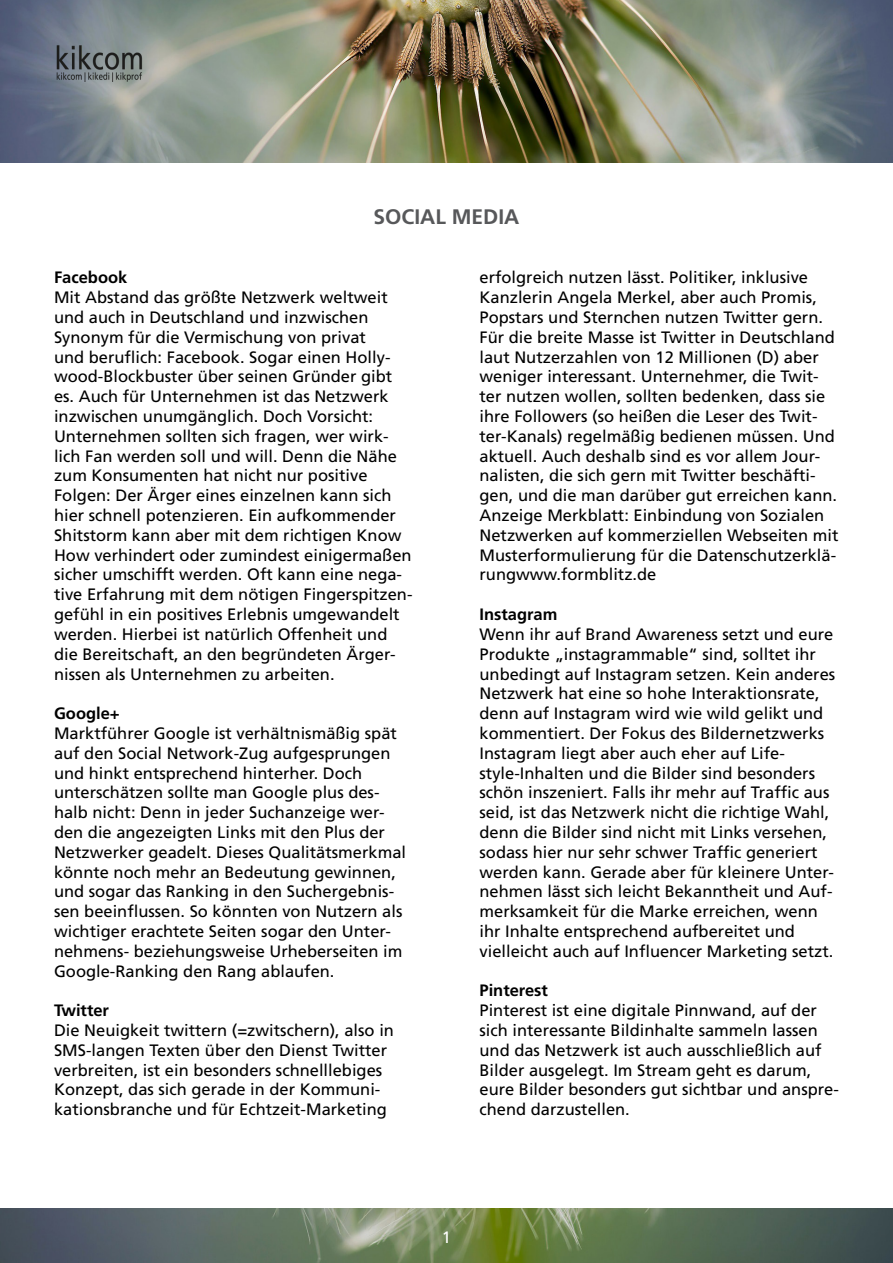
<style>
.page{position:relative;width:893px;height:1263px;background:#fff}
.page>*{position:absolute;margin:0;border:0;box-sizing:border-box;transform-origin:0 0}
.t1{font:700 21px "Frutiger";color:#57585a}
.t2{font:16.5px/19.8px "Frutiger";color:#000}
.t3{font:700 16.5px "Frutiger";color:#000}
.t4{font:16.5px "Frutiger";color:#fff}
</style>
<div class="page">
<img style="left:0;top:0;width:893px;height:162px">
<img style="left:0;top:1209px;width:893px;height:54px">
<img style="left:54px;top:43px;width:90px;height:38px">
<p class="t1" style="left:374px;top:205px;width:147px">SOCIAL MEDIA</p>
<p class="t3" style="left:54px;top:268px;width:75px">Facebook</p>
<p class="t2" style="left:54px;top:287px;width:360px">Mit Abstand das größte Netzwerk weltweit und auch in Deutschland und inzwischen Synonym für die Vermischung von privat<br>und beruflich: Facebook. Sogar einen Holly&shy;wood-Blockbuster über seinen Gründer gibt es. Auch für Unternehmen ist das Netzwerk inzwischen unumgänglich. Doch Vorsicht:<br>Unternehmen sollten sich fragen, wer wirk&shy;lich Fan werden soll und will. Denn die Nähe zum Konsumenten hat nicht nur positive Folgen: Der Ärger eines einzelnen kann sich hier schnell potenzieren. Ein aufkommender Shitstorm kann aber mit dem richtigen Know How verhindert oder zumindest einigermaßen sicher umschifft werden. Oft kann eine nega&shy;tive Erfahrung mit dem nötigen Fingerspitzen&shy;gefühl in ein positives Erlebnis umgewandelt werden. Hierbei ist natürlich Offenheit und die Bereitschaft, an den begründeten Ärger&shy;nissen als Unternehmen zu arbeiten.</p>
<p class="t3" style="left:54px;top:704px;width:67px">Google+</p>
<p class="t2" style="left:54px;top:723px;width:354px">Marktführer Google ist verhältnismäßig spät auf den Social Network-Zug aufgesprungen und hinkt entsprechend hinterher. Doch unterschätzen sollte man Google plus des&shy;halb nicht: Denn in jeder Suchanzeige wer&shy;den die angezeigten Links mit den Plus der Netzwerker geadelt. Dieses Qualitätsmerkmal könnte noch mehr an Bedeutung gewinnen, und sogar das Ranking in den Suchergebnis&shy;sen beeinflussen. So könnten von Nutzern als wichtiger erachtete Seiten sogar den Unter&shy;nehmens- beziehungsweise Urheberseiten im Google-Ranking den Rang ablaufen.</p>
<p class="t3" style="left:54px;top:1001px;width:57px">Twitter</p>
<p class="t2" style="left:54px;top:1020px;width:341px">Die Neuigkeit twittern (=zwitschern), also in SMS-langen Texten über den Dienst Twitter verbreiten, ist ein besonders schnelllebiges Konzept, das sich gerade in der Kommuni&shy;kationsbranche und für Echtzeit-Marketing</p>
<p class="t2" style="left:479px;top:268px;width:360px">erfolgreich nutzen lässt. Politiker, inklusive Kanzlerin Angela Merkel, aber auch Promis, Popstars und Sternchen nutzen Twitter gern.<br>Für die breite Masse ist Twitter in Deutschland laut Nutzerzahlen von 12 Millionen (D) aber weniger interessant. Unternehmer, die Twit&shy;ter nutzen wollen, sollten bedenken, dass sie ihre Followers (so heißen die Leser des Twit&shy;ter-Kanals) regelmäßig bedienen müssen. Und aktuell. Auch deshalb sind es vor allem Jour&shy;nalisten, die sich gern mit Twitter beschäfti&shy;gen, und die man darüber gut erreichen kann.<br>Anzeige Merkblatt: Einbindung von Sozialen Netzwerken auf kommerziellen Webseiten mit Musterformulierung für die Datenschutzerklä&shy;rungwww.formblitz.de</p>
<p class="t3" style="left:479px;top:605px;width:79px">Instagram</p>
<p class="t2" style="left:479px;top:624px;width:357px">Wenn ihr auf Brand Awareness setzt und eure Produkte „instagrammable“ sind, solltet ihr unbedingt auf Instagram setzen. Kein anderes Netzwerk hat eine so hohe Interaktionsrate, denn auf Instagram wird wie wild gelikt und kommentiert. Der Fokus des Bildernetzwerks Instagram liegt aber auch eher auf Life&shy;style-Inhalten und die Bilder sind besonders schön inszeniert. Falls ihr mehr auf Traffic aus seid, ist das Netzwerk nicht die richtige Wahl, denn die Bilder sind nicht mit Links versehen, sodass hier nur sehr schwer Traffic generiert werden kann. Gerade aber für kleinere Unter&shy;nehmen lässt sich leicht Bekanntheit und Auf&shy;merksamkeit für die Marke erreichen, wenn ihr Inhalte entsprechend aufbereitet und vielleicht auch auf Influencer Marketing setzt.</p>
<p class="t3" style="left:479px;top:981px;width:70px">Pinterest</p>
<p class="t2" style="left:479px;top:1000px;width:361px">Pinterest ist eine digitale Pinnwand, auf der sich interessante Bildinhalte sammeln lassen und das Netzwerk ist auch ausschließlich auf Bilder ausgelegt. Im Stream geht es darum, eure Bilder besonders gut sichtbar und anspre&shy;chend darzustellen.</p>
<p class="t4" style="left:442px;top:1227px;width:11px">1</p>
</div>
